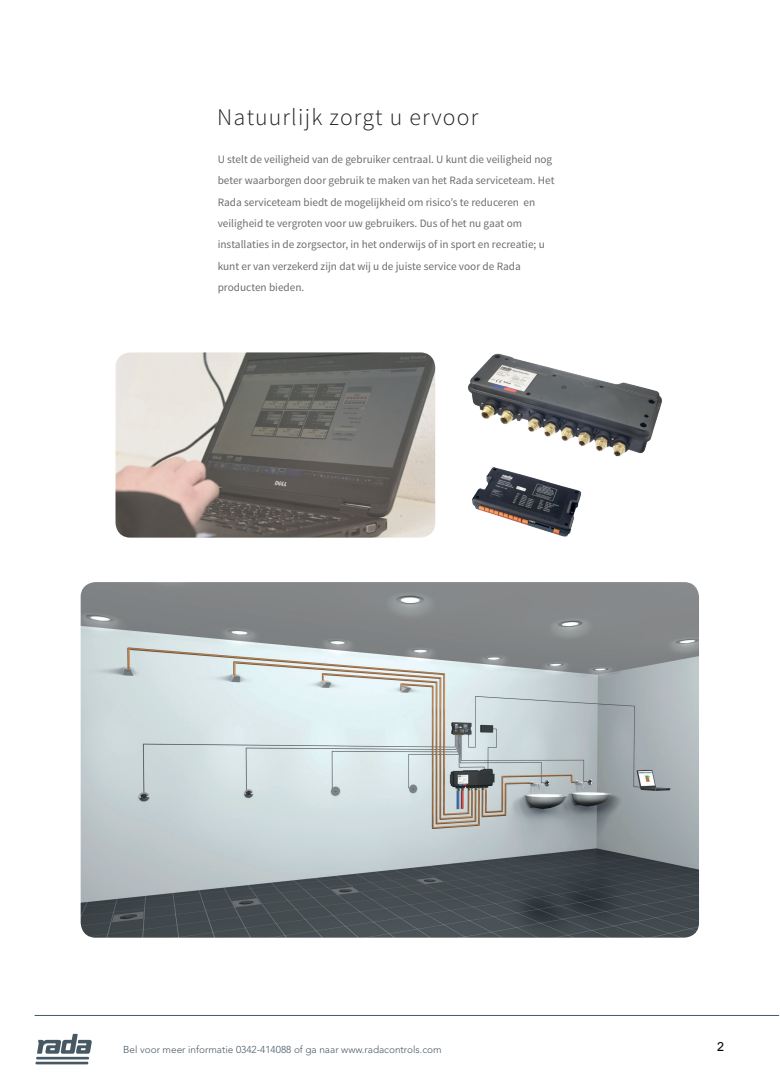
<style>
.page{position:relative;width:780px;height:1088px;background:#fff}
.page>*{position:absolute;margin:0;border:0;box-sizing:border-box;transform-origin:0 0}
.t1{font:300 23.75px "Source Sans Pro";letter-spacing:.05em;color:#231f20}
.t2{font:12.5px "Arial";color:#000}
.t3{font:11.25px/21.2px "Source Sans Pro";color:#6c6d70}
.t4{font:300 10px "Avenir LT Std";color:#475865}
</style>
<div class="page">
<hr style="left:35px;top:1015px;width:744px;height:1px;background:#475865">
<hr style="left:36px;top:1057px;width:53px;height:2px;background:#475865">
<hr style="left:35px;top:1062px;width:53px;height:2px;background:#475865">
<svg style="left:37px;top:1034px;width:55px;height:20px"></svg>
<img style="left:81px;top:582px;width:618px;height:355px">
<img style="left:115px;top:352px;width:320px;height:186px">
<img style="left:468px;top:353px;width:194px;height:184px">
<h1 class="t1" style="left:217px;top:102px;width:262px">Natuurlijk zorgt u ervoor</h1>
<p class="t3" style="left:218px;top:149px;width:338px">U stelt de veiligheid van de gebruiker centraal. U kunt die veiligheid nog beter waarborgen door gebruik te maken van het Rada serviceteam. Het Rada serviceteam biedt de mogelijkheid om risico’s te reduceren en veiligheid te vergroten voor uw gebruikers. Dus of het nu gaat om installaties in de zorgsector, in het onderwijs of in sport en recreatie; u kunt er van verzekerd zijn dat wij u de juiste service voor de Rada producten bieden.</p>
<p class="t4" style="left:123px;top:1044px;width:320px">Bel voor meer informatie 0342-414088 of ga naar www.radacontrols.com</p>
<p class="t2" style="left:717px;top:1038px;width:8px">2</p>
</div>
